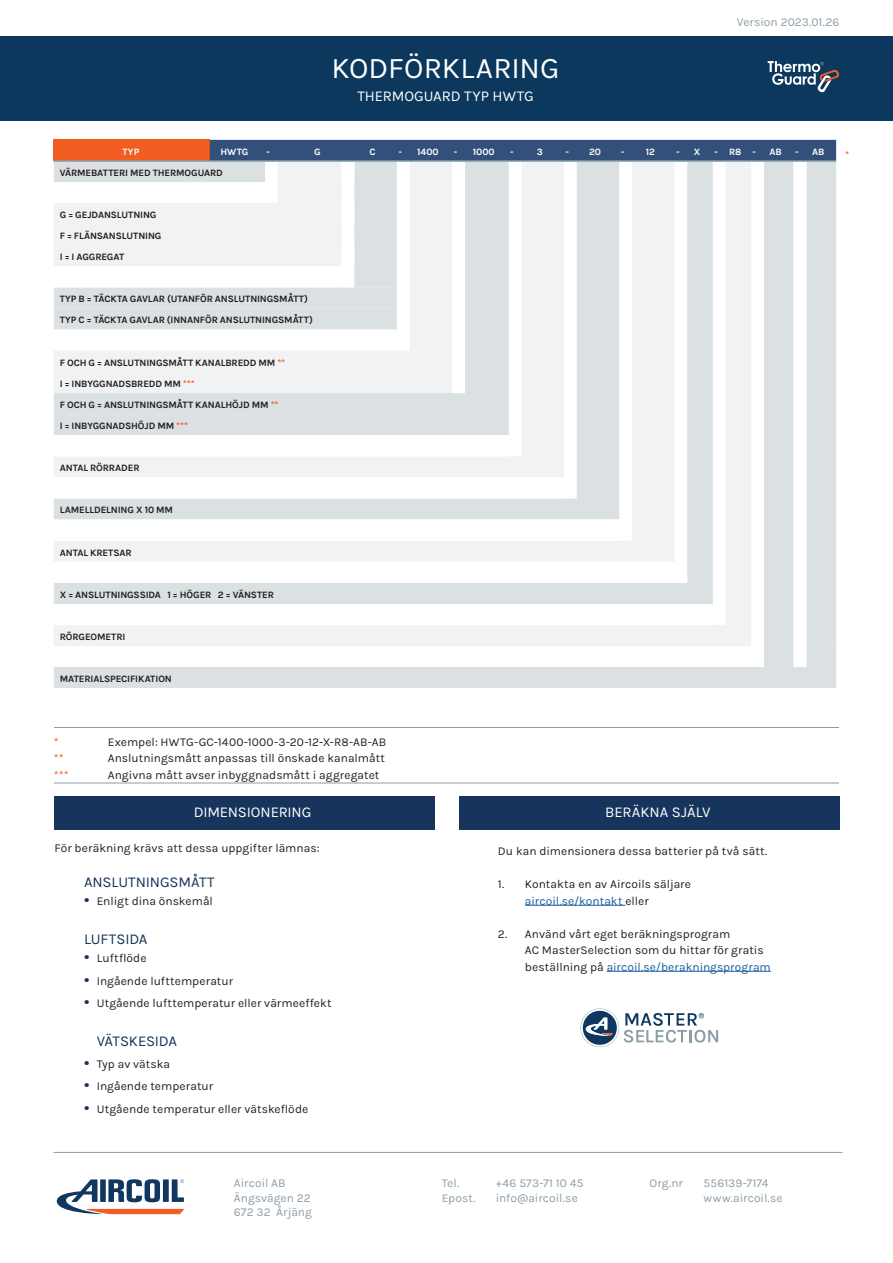
<style>
.page{position:relative;width:893px;height:1263px;background:#fff}
.page>*{position:absolute;margin:0;border:0;box-sizing:border-box;transform-origin:0 0}
.t1{font:30px "Karla";letter-spacing:.005em;color:#fff}
.Paragraph_Style_1{font:15px "Karla";letter-spacing:-.01em;color:#fff}
.t2{font:15px "Karla";letter-spacing:-.015em;color:#16345c}
.t3{font:12px/16.5px "Karla";letter-spacing:.005em;color:#231f20}
.t4{font:12px/14.4px "Karla";letter-spacing:.005em;color:#8b9da7}
.t5{font:12px "Karla";color:#f25d21}
.t6{font:700 9.75px "Karla";letter-spacing:-.015em;color:#231f20}
.t7{font:700 9.75px "Karla";letter-spacing:-.005em;color:#fff}
.t8{font:700 9.75px "Karla";color:#f25d21}
.s1{color:#f25d21}
.s2{color:#175d9e}
.s3{font-size:19.5px;color:#16345c}
</style>
<div class="page">
<div style="left:0;top:36px;width:893px;height:85px;background:#0b385c"></div>
<hr style="left:54px;top:727px;width:785px;height:1px;background:#8b9da7">
<hr style="left:54px;top:783px;width:785px;height:1px;background:#8b9da7">
<hr style="left:54px;top:1152px;width:788px;height:1px;background:#8b9da7">
<svg style="left:56px;top:1179px;width:128px;height:35px"></svg>
<div style="left:54px;top:140px;width:156px;height:21px;background:#f25d21"></div>
<div style="left:54px;top:162px;width:782px;height:526px;background:#dbe0e3"></div>
<svg style="left:54px;top:162px;width:752px;height:20px;fill:#dbe0e3"></svg>
<div style="left:397px;top:161px;width:13px;height:190px;background:#fff"></div>
<div style="left:452px;top:161px;width:13px;height:232px;background:#fff"></div>
<svg style="left:54px;top:182px;width:782px;height:485px"></svg>
<svg style="left:54px;top:266px;width:752px;height:401px"></svg>
<hr style="left:54px;top:160px;width:156px;height:2px;background:#8b9da7">
<svg style="left:210px;top:140px;width:626px;height:22px;background:#39567e"></svg>
<svg style="left:768px;top:61px;width:71px;height:31px"></svg>
<div style="left:54px;top:796px;width:380px;height:34px;background:#16345c"></div>
<div style="left:459px;top:796px;width:380px;height:34px;background:#16345c"></div>
<svg style="left:580px;top:1008px;width:138px;height:39px"></svg>
<hr style="left:525px;top:905px;width:100px;height:1px;background:#175d9e">
<hr style="left:607px;top:971px;width:164px;height:1px;background:#175d9e">
<p class="t1" style="left:332px;top:49px;width:229px">KODFÖRKLARING</p>
<p class="Paragraph_Style_1" style="left:357px;top:86px;width:178px">THERMOGUARD TYP HWTG</p>
<p class="t4" style="left:737px;top:14px;width:104px">Version 2023.01.26</p>
<p class="t7" style="left:122px;top:145px;width:18px">TYP</p>
<p class="t7" style="left:220px;top:145px;width:30px">HWTG</p>
<p class="t7" style="left:267px;top:145px;width:5px">-</p>
<p class="t7" style="left:314px;top:145px;width:8px">G</p>
<p class="t7" style="left:370px;top:145px;width:8px">C</p>
<p class="t7" style="left:398px;top:145px;width:5px">-</p>
<p class="t7" style="left:417px;top:145px;width:23px">1400</p>
<p class="t7" style="left:454px;top:145px;width:5px">-</p>
<p class="t7" style="left:473px;top:145px;width:23px">1000</p>
<p class="t7" style="left:510px;top:145px;width:5px">-</p>
<p class="t7" style="left:537px;top:145px;width:8px">3</p>
<p class="t7" style="left:565px;top:145px;width:5px">-</p>
<p class="t7" style="left:589px;top:145px;width:13px">20</p>
<p class="t7" style="left:621px;top:145px;width:5px">-</p>
<p class="t7" style="left:646px;top:145px;width:11px">12</p>
<p class="t7" style="left:676px;top:145px;width:5px">-</p>
<p class="t7" style="left:694px;top:145px;width:8px">X</p>
<p class="t7" style="left:714px;top:145px;width:5px">-</p>
<p class="t7" style="left:729px;top:145px;width:14px">R8</p>
<p class="t7" style="left:753px;top:145px;width:5px">-</p>
<p class="t7" style="left:770px;top:145px;width:14px">AB</p>
<p class="t7" style="left:795px;top:145px;width:5px">-</p>
<p class="t7" style="left:812px;top:145px;width:14px">AB</p>
<p class="t6" style="left:60px;top:166px;width:165px">VÄRMEBATTERI MED THERMOGUARD</p>
<p class="t6" style="left:60px;top:208px;width:98px">G = GEJDANSLUTNING</p>
<p class="t6" style="left:60px;top:230px;width:103px">F = FLÄNSANSLUTNING</p>
<p class="t6" style="left:60px;top:251px;width:66px">I = I AGGREGAT</p>
<p class="t6" style="left:60px;top:293px;width:250px">TYP B = TÄCKTA GAVLAR (UTANFÖR ANSLUTNINGSMÅTT)</p>
<p class="t6" style="left:60px;top:314px;width:255px">TYP C = TÄCKTA GAVLAR (INNANFÖR ANSLUTNINGSMÅTT)</p>
<p class="t6" style="left:60px;top:356px;width:227px">F OCH G = ANSLUTNINGSMÅTT KANALBREDD MM <span class="s1">**</span></p>
<p class="t6" style="left:60px;top:377px;width:137px">I = INBYGGNADSBREDD MM <span class="s1">***</span></p>
<p class="t6" style="left:60px;top:399px;width:220px">F OCH G = ANSLUTNINGSMÅTT KANALHÖJD MM <span class="s1">**</span></p>
<p class="t6" style="left:60px;top:420px;width:130px">I = INBYGGNADSHÖJD MM <span class="s1">***</span></p>
<p class="t6" style="left:60px;top:462px;width:81px">ANTAL RÖRRADER</p>
<p class="t6" style="left:60px;top:504px;width:115px">LAMELLDELNING X 10 MM</p>
<p class="t6" style="left:60px;top:546px;width:74px">ANTAL KRETSAR</p>
<p class="t6" style="left:60px;top:588px;width:216px">X = ANSLUTNINGSSIDA 1 = HÖGER 2 = VÄNSTER</p>
<p class="t6" style="left:60px;top:631px;width:67px">RÖRGEOMETRI</p>
<p class="t6" style="left:60px;top:672px;width:114px">MATERIALSPECIFIKATION</p>
<p class="t8" style="left:845px;top:148px;width:5px">*</p>
<p class="t5" style="left:54px;top:734px;width:6px">*</p>
<p class="t3" style="left:108px;top:733px;width:280px">Exempel: HWTG-GC-1400-1000-3-20-12-X-R8-AB-AB</p>
<p class="t5" style="left:54px;top:750px;width:12px">**</p>
<p class="t3" style="left:108px;top:749px;width:279px">Anslutningsmått anpassas till önskade kanalmått</p>
<p class="t5" style="left:54px;top:767px;width:17px">***</p>
<p class="t3" style="left:108px;top:766px;width:273px">Angivna mått avser inbyggnadsmått i aggregatet</p>
<p class="Paragraph_Style_1" style="left:194px;top:802px;width:119px">DIMENSIONERING</p>
<p class="Paragraph_Style_1" style="left:605px;top:802px;width:107px">BERÄKNA SJÄLV</p>
<p class="t3" style="left:54px;top:839px;width:267px">För beräkning krävs att dessa uppgifter lämnas:</p>
<p class="t3" style="left:498px;top:842px;width:271px">Du kan dimensionera dessa batterier på två sätt.</p>
<p class="t3" style="left:525px;top:875px;width:168px;text-indent:-27px">1. Kontakta en av Aircoils säljare <span class="s2">aircoil.se/kontakt</span> eller</p>
<p class="t3" style="left:525px;top:925px;width:247px;text-indent:-27px">2. Använd vårt eget beräkningsprogram<br>AC MasterSelection som du hittar för gratis beställning på <span class="s2">aircoil.se/berakningsprogram</span></p>
<p class="t2" style="left:84px;top:872px;width:132px">ANSLUTNINGSMÅTT</p>
<p class="t3" style="left:84px;top:892px;width:130px"><span class="s3">•</span> Enligt dina önskemål</p>
<p class="t2" style="left:84px;top:929px;width:65px">LUFTSIDA</p>
<p class="t3" style="left:84px;top:949px;width:64px"><span class="s3">•</span> Luftflöde</p>
<p class="t3" style="left:84px;top:972px;width:150px"><span class="s3">•</span> Ingående lufttemperatur</p>
<p class="t3" style="left:84px;top:994px;width:249px"><span class="s3">•</span> Utgående lufttemperatur eller värmeeffekt</p>
<p class="t2" style="left:97px;top:1031px;width:82px">VÄTSKESIDA</p>
<p class="t3" style="left:84px;top:1055px;width:88px"><span class="s3">•</span> Typ av vätska</p>
<p class="t3" style="left:84px;top:1078px;width:131px"><span class="s3">•</span> Ingående temperatur</p>
<p class="t3" style="left:84px;top:1100px;width:226px"><span class="s3">•</span> Utgående temperatur eller vätskeflöde</p>
<p class="t4" style="left:234px;top:1176px;width:80px">Aircoil AB<br>Ängsvägen 22<br>672 32 Årjäng</p>
<p class="t4" style="left:442px;top:1176px;width:19px">Tel.</p>
<p class="t4" style="left:496px;top:1176px;width:89px">+46 573-71 10 45</p>
<p class="t4" style="left:442px;top:1190px;width:35px">Epost.</p>
<p class="t4" style="left:496px;top:1190px;width:84px">info@aircoil.se</p>
<p class="t4" style="left:650px;top:1176px;width:35px">Org.nr</p>
<p class="t4" style="left:704px;top:1176px;width:81px">556139-7174 www.aircoil.se</p>
</div>
